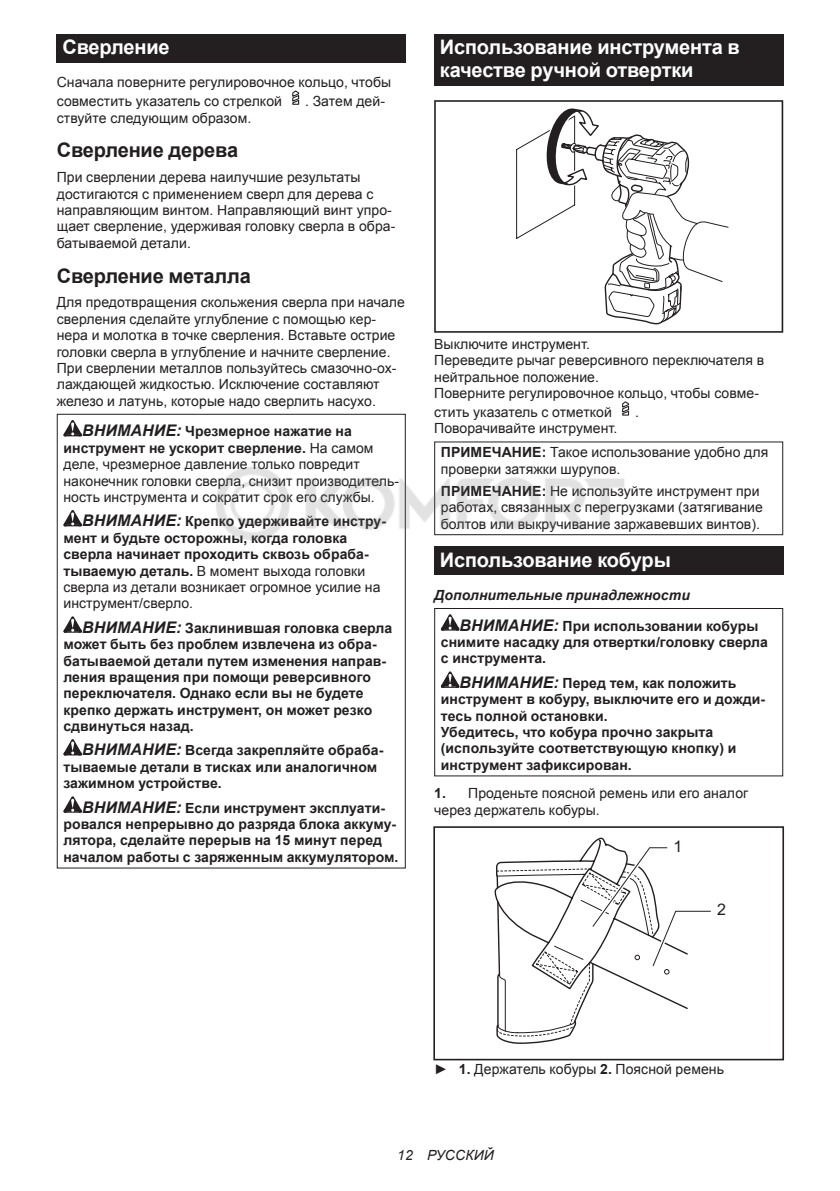
<style>
.page{position:relative;width:840px;height:1191px;background:#fff}
.page>*{position:absolute;margin:0;border:0;box-sizing:border-box;transform-origin:0 0}
.t1{font:700 20px/23.4px "Arial";letter-spacing:-.01em;color:#fff}
.t2{font:700 20px "Arial";letter-spacing:-.01em;color:#231f20}
.t3{font:16px "Arial";color:#231f20}
.t4{font:14px/16.4px "Arial";letter-spacing:.005em;color:#231f20}
.t5{font:700 14px/16.4px "Arial";letter-spacing:.005em;color:#231f20}
.t6{font:italic 700 14px/30.6px "Arial";letter-spacing:.005em;color:#231f20}
.t7{font:italic 14px "Arial";letter-spacing:.005em;color:#231f20}
.s1{font-weight:700;font-style:italic;font-size:16px}
.s2{font-weight:700}
.s3{font-style:italic;font-size:16px}
.s4{font-weight:400}
.s5{font-size:16px}
.s6{font-style:normal}
</style>
<div class="page">
<div style="left:57px;top:34px;width:348px;height:29px;background:#231f20"></div>
<svg style="left:292px;top:90px;width:8px;height:15px"></svg>
<svg style="left:63px;top:420px;width:19px;height:16px"></svg>
<svg style="left:63px;top:510px;width:19px;height:16px"></svg>
<svg style="left:63px;top:616px;width:19px;height:17px"></svg>
<svg style="left:63px;top:739px;width:19px;height:16px"></svg>
<svg style="left:63px;top:796px;width:19px;height:16px"></svg>
<div style="left:434px;top:34px;width:348px;height:52px;background:#231f20"></div>
<svg style="left:434px;top:100px;width:348px;height:233px"></svg>
<svg style="left:622px;top:401px;width:7px;height:15px"></svg>
<div style="left:434px;top:546px;width:348px;height:29px;background:#231f20"></div>
<svg style="left:440px;top:614px;width:19px;height:16px"></svg>
<svg style="left:440px;top:671px;width:19px;height:17px"></svg>
<div style="left:434px;top:608px;width:348px;height:168px;border:1px solid #231f20"></div>
<div style="left:433px;top:826px;width:350px;height:234px;border:2px solid #231f20"></div>
<svg style="left:494px;top:837px;width:217px;height:207px"></svg>
<img style="left:216px;top:457px;width:413px;height:92px">
<h1 class="t1" style="left:62px;top:36px;width:109px">Сверление</h1>
<p class="t4" style="left:57px;top:73px;width:336px;line-height:18.8px">Сначала поверните регулировочное кольцо, чтобы совместить указатель со стрелкой</p>
<p class="t4" style="left:305px;top:93px;width:81px">. Затем дей-</p>
<p class="t4" style="left:57px;top:110px;width:196px">ствуйте следующим образом.</p>
<h1 class="t2" style="left:57px;top:137px;width:183px">Сверление дерева</h1>
<p class="t4" style="left:57px;top:169px;width:340px">При сверлении дерева наилучшие результаты достигаются с применением сверл для дерева с направляющим винтом. Направляющий винт упро&shy;щает сверление, удерживая головку сверла в обра&shy;батываемой детали.</p>
<h1 class="t2" style="left:57px;top:262px;width:195px">Сверление металла</h1>
<p class="t4" style="left:57px;top:294px;width:349px">Для предотвращения скольжения сверла при начале сверления сделайте углубление с помощью кер&shy;нера и молотка в точке сверления. Вставьте острие головки сверла в углубление и начните сверление.<br>При сверлении металлов пользуйтесь смазочно-ох&shy;лаждающей жидкостью. Исключение составляют железо и латунь, которые надо сверлить насухо.</p>
<p class="t4" style="left:63px;top:423px;width:337px;text-indent:19px"><span class="s1">ВНИМАНИЕ:</span> <span class="s2">Чрезмерное нажатие на инструмент не ускорит сверление.</span> На самом деле, чрезмерное давление только повредит наконечник головки сверла, снизит производитель&shy;ность инструмента и сократит срок его службы.</p>
<p class="t5" style="left:63px;top:513px;width:324px;text-indent:19px"><span class="s3">ВНИМАНИЕ:</span> Крепко удерживайте инстру&shy;мент и будьте осторожны, когда головка сверла начинает проходить сквозь обраба&shy;тываемую деталь. <span class="s4">В момент выхода головки сверла из детали возникает огромное усилие на инструмент/сверло.</span></p>
<p class="t5" style="left:63px;top:620px;width:330px;text-indent:19px"><span class="s3">ВНИМАНИЕ:</span> Заклинившая головка сверла может быть без проблем извлечена из обра&shy;батываемой детали путем изменения направ&shy;ления вращения при помощи реверсивного переключателя. Однако если вы не будете крепко держать инструмент, он может резко сдвинуться назад.</p>
<p class="t5" style="left:63px;top:743px;width:321px;text-indent:19px"><span class="s3">ВНИМАНИЕ:</span> Всегда закрепляйте обраба&shy;тываемые детали в тисках или аналогичном зажимном устройстве.</p>
<p class="t5" style="left:63px;top:800px;width:336px;text-indent:19px"><span class="s3">ВНИМАНИЕ:</span> Если инструмент эксплуати&shy;ровался непрерывно до разряда блока аккуму&shy;лятора, сделайте перерыв на 15 минут перед началом работы с заряженным аккумулятором.</p>
<h1 class="t1" style="left:439px;top:36px;width:301px">Использование инструмента в качестве ручной отвертки</h1>
<p class="t4" style="left:434px;top:336px;width:331px">Выключите инструмент.<br>Переведите рычаг реверсивного переключателя в нейтральное положение.<br>Поверните регулировочное кольцо, чтобы совме-</p>
<p class="t4" style="left:434px;top:404px;width:179px">стить указатель с отметкой</p>
<p class="t4" style="left:634px;top:404px;width:5px">.</p>
<p class="t4" style="left:440px;top:417px;width:329px;line-height:23.8px;text-indent:-7px">Поворачивайте инструмент.<br><span class="s2">ПРИМЕЧАНИЕ:</span> Такое использование удобно для</p>
<p class="t4" style="left:440px;top:458px;width:320px;line-height:22px">проверки затяжки шурупов.<br><span class="s2">ПРИМЕЧАНИЕ:</span> Не используйте инструмент при</p>
<p class="t4" style="left:440px;top:499px;width:323px">работах, связанных с перегрузками (затягивание болтов или выкручивание заржавевших винтов).</p>
<h1 class="t1" style="left:439px;top:548px;width:232px">Использование кобуры</h1>
<p class="t6" style="left:459px;top:580px;width:300px;text-indent:-25px">Дополнительные принадлежности<br><span class="s5">ВНИМАНИЕ:</span> <span class="s6">При использовании кобуры</span></p>
<p class="t5" style="left:440px;top:634px;width:328px">снимите насадку для отвертки/головку сверла с инструмента.</p>
<p class="t5" style="left:440px;top:675px;width:325px;text-indent:19px"><span class="s3">ВНИМАНИЕ:</span> Перед тем, как положить инструмент в кобуру, выключите его и дожди&shy;тесь полной остановки.<br>Убедитесь, что кобура прочно закрыта (используйте соответствующую кнопку) и инструмент зафиксирован.</p>
<p class="t4" style="left:434px;top:785px;width:315px"><span class="s2">1.</span> Проденьте поясной ремень или его аналог через держатель кобуры.</p>
<p class="t3" style="left:673px;top:835px;width:10px">1</p>
<p class="t3" style="left:716px;top:899px;width:10px">2</p>
<p class="t4" style="left:434px;top:1061px;width:291px">► <span class="s2">1.</span> Держатель кобуры <span class="s2">2.</span> Поясной ремень</p>
<p class="t7" style="left:397px;top:1146px;width:98px">12 РУССКИЙ</p>
</div>
